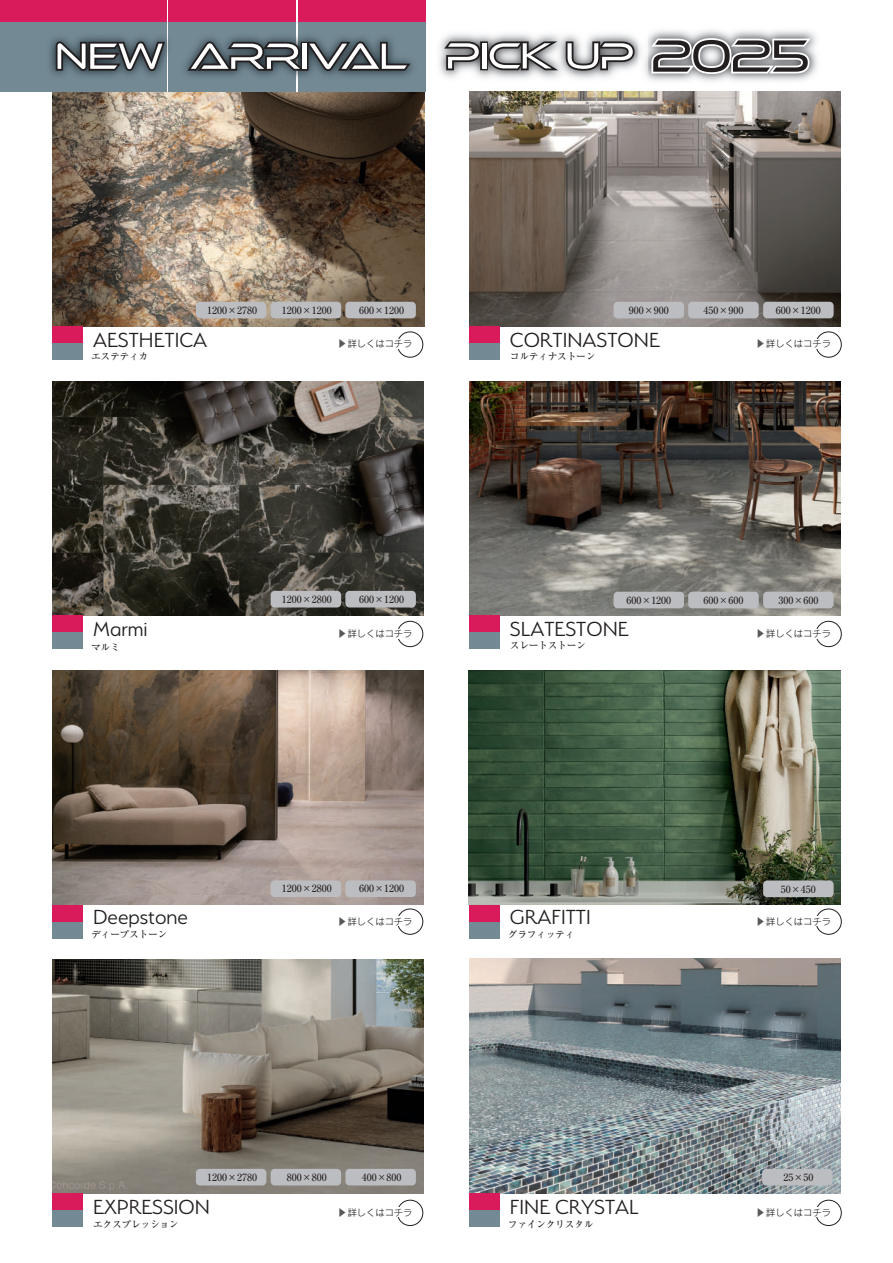
<style>
.page{position:relative;width:893px;height:1263px;background:#fff}
.page>*{position:absolute;margin:0;border:0;box-sizing:border-box;transform-origin:0 0}
.t1{font:300 22.8px "Serenity";color:#231f20}
.t2{font:500 10.05px "Ryumin Pro";color:#231f20}
.t3{font:500 10.05px "Ryumin Pro";letter-spacing:-.05em;color:#231f20}
.t4{font:9.3px "Rodin Pro M";color:#231f20}
.s1{color:#57585a}
</style>
<div class="page">
<img style="left:52px;top:92px;width:372px;height:234px">
<img style="left:469px;top:92px;width:372px;height:234px">
<img style="left:52px;top:381px;width:372px;height:235px">
<img style="left:469px;top:381px;width:372px;height:234px">
<img style="left:52px;top:670px;width:372px;height:235px">
<img style="left:468px;top:670px;width:373px;height:235px">
<img style="left:52px;top:960px;width:372px;height:234px">
<img style="left:469px;top:958px;width:372px;height:236px">
<div style="left:0;top:0;width:166px;height:22px;background:#d91a5b"></div>
<div style="left:0;top:22px;width:166px;height:70px;background:#738a95"></div>
<div style="left:169px;top:0;width:127px;height:22px;background:#d91a5b"></div>
<div style="left:169px;top:22px;width:127px;height:70px;background:#738a95"></div>
<div style="left:298px;top:0;width:127px;height:22px;background:#d91a5b"></div>
<div style="left:298px;top:22px;width:127px;height:70px;background:#738a95"></div>
<div style="left:52px;top:326px;width:31px;height:17px;background:#d91a5b"></div>
<div style="left:52px;top:343px;width:31px;height:17px;background:#738a95"></div>
<div style="left:52px;top:905px;width:31px;height:17px;background:#d91a5b"></div>
<div style="left:52px;top:922px;width:31px;height:17px;background:#738a95"></div>
<div style="left:52px;top:1193px;width:31px;height:17px;background:#d91a5b"></div>
<div style="left:52px;top:1210px;width:31px;height:17px;background:#738a95"></div>
<div style="left:52px;top:615px;width:31px;height:17px;background:#d91a5b"></div>
<div style="left:52px;top:632px;width:31px;height:17px;background:#738a95"></div>
<div style="left:469px;top:326px;width:31px;height:17px;background:#d91a5b"></div>
<div style="left:469px;top:343px;width:31px;height:17px;background:#738a95"></div>
<div style="left:469px;top:905px;width:31px;height:17px;background:#d91a5b"></div>
<div style="left:469px;top:922px;width:31px;height:17px;background:#738a95"></div>
<div style="left:469px;top:1193px;width:31px;height:17px;background:#d91a5b"></div>
<div style="left:469px;top:1210px;width:31px;height:17px;background:#738a95"></div>
<div style="left:469px;top:615px;width:31px;height:17px;background:#d91a5b"></div>
<div style="left:469px;top:632px;width:31px;height:17px;background:#738a95"></div>
<div style="left:397px;top:332px;width:26px;height:26px;border:1px solid #231f20;border-radius:50%"></div>
<div style="left:389px;top:339px;width:17px;height:10px;background:#fff"></div>
<div style="left:816px;top:332px;width:26px;height:26px;border:1px solid #231f20;border-radius:50%"></div>
<div style="left:807px;top:339px;width:17px;height:10px;background:#fff"></div>
<div style="left:397px;top:621px;width:26px;height:26px;border:1px solid #231f20;border-radius:50%"></div>
<div style="left:389px;top:629px;width:17px;height:9px;background:#fff"></div>
<div style="left:816px;top:621px;width:26px;height:26px;border:1px solid #231f20;border-radius:50%"></div>
<div style="left:807px;top:629px;width:17px;height:9px;background:#fff"></div>
<div style="left:397px;top:909px;width:26px;height:26px;border:1px solid #231f20;border-radius:50%"></div>
<div style="left:389px;top:916px;width:17px;height:10px;background:#fff"></div>
<div style="left:816px;top:909px;width:26px;height:26px;border:1px solid #231f20;border-radius:50%"></div>
<div style="left:807px;top:916px;width:17px;height:10px;background:#fff"></div>
<div style="left:397px;top:1200px;width:26px;height:26px;border:1px solid #231f20;border-radius:50%"></div>
<div style="left:389px;top:1207px;width:17px;height:10px;background:#fff"></div>
<div style="left:816px;top:1200px;width:26px;height:26px;border:1px solid #231f20;border-radius:50%"></div>
<div style="left:807px;top:1207px;width:17px;height:10px;background:#fff"></div>
<div style="left:345px;top:302px;width:71px;height:16px;background:#bcbdc0;border-radius:4px"></div>
<div style="left:271px;top:302px;width:70px;height:16px;background:#bcbdc0;border-radius:4px"></div>
<div style="left:196px;top:302px;width:70px;height:16px;background:#bcbdc0;border-radius:4px"></div>
<div style="left:345px;top:1169px;width:71px;height:16px;background:#bcbdc0;border-radius:4px"></div>
<div style="left:271px;top:1169px;width:70px;height:16px;background:#bcbdc0;border-radius:4px"></div>
<div style="left:196px;top:1169px;width:70px;height:16px;background:#bcbdc0;border-radius:4px"></div>
<div style="left:345px;top:880px;width:71px;height:17px;background:#bcbdc0;border-radius:4px"></div>
<div style="left:271px;top:880px;width:70px;height:17px;background:#bcbdc0;border-radius:4px"></div>
<div style="left:345px;top:591px;width:71px;height:16px;background:#bcbdc0;border-radius:4px"></div>
<div style="left:271px;top:591px;width:70px;height:16px;background:#bcbdc0;border-radius:4px"></div>
<div style="left:763px;top:302px;width:71px;height:16px;background:#bcbdc0;border-radius:4px"></div>
<div style="left:688px;top:302px;width:71px;height:16px;background:#bcbdc0;border-radius:4px"></div>
<div style="left:614px;top:302px;width:70px;height:16px;background:#bcbdc0;border-radius:4px"></div>
<div style="left:763px;top:592px;width:71px;height:16px;background:#bcbdc0;border-radius:4px"></div>
<div style="left:688px;top:592px;width:71px;height:16px;background:#bcbdc0;border-radius:4px"></div>
<div style="left:614px;top:592px;width:70px;height:16px;background:#bcbdc0;border-radius:4px"></div>
<div style="left:763px;top:880px;width:71px;height:17px;background:#bcbdc0;border-radius:4px"></div>
<div style="left:762px;top:1169px;width:71px;height:16px;background:#bcbdc0;border-radius:4px"></div>
<img style="left:49px;top:29px;width:589px;height:55px">
<img style="left:169px;top:29px;width:127px;height:55px">
<img style="left:298px;top:29px;width:127px;height:55px">
<svg style="left:56px;top:41px;width:109px;height:30px;background:#757a7e"></svg>
<svg style="left:187px;top:41px;width:224px;height:30px;background:#747b80"></svg>
<svg style="left:444px;top:41px;width:114px;height:29px"></svg>
<svg style="left:566px;top:41px;width:69px;height:30px"></svg>
<img style="left:638px;top:30px;width:180px;height:52px">
<svg style="left:651px;top:38px;width:160px;height:36px"></svg>
<p class="t2" style="left:207px;top:302px;width:51px">1200×2780</p>
<p class="t2" style="left:282px;top:302px;width:51px">1200×1200</p>
<p class="t2" style="left:359px;top:302px;width:46px">600×1200</p>
<p class="t2" style="left:629px;top:302px;width:41px">900×900</p>
<p class="t2" style="left:703px;top:302px;width:41px">450×900</p>
<p class="t2" style="left:776px;top:302px;width:46px">600×1200</p>
<h1 class="t1" style="left:93px;top:328px;width:116px">AESTHETICA</h1>
<p class="t2" style="left:91px;top:348px;width:59px">エステティカ</p>
<h1 class="t1" style="left:510px;top:328px;width:151px">CORTINASTONE</h1>
<p class="t3" style="left:510px;top:348px;width:87px">コルティナストーン</p>
<p class="t4" style="left:337px;top:338px;width:77px"><span class="s1">▶</span>詳しくはコチラ</p>
<p class="t4" style="left:756px;top:338px;width:77px"><span class="s1">▶</span>詳しくはコチラ</p>
<h1 class="t1" style="left:93px;top:617px;width:56px">Marmi</h1>
<p class="t2" style="left:91px;top:639px;width:30px">マルミ</p>
<h1 class="t1" style="left:93px;top:905px;width:96px">Deepstone</h1>
<p class="t3" style="left:91px;top:926px;width:78px">ディープストーン</p>
<p class="t2" style="left:282px;top:591px;width:51px">1200×2800</p>
<p class="t2" style="left:359px;top:591px;width:46px">600×1200</p>
<p class="t2" style="left:626px;top:592px;width:46px">600×1200</p>
<p class="t2" style="left:703px;top:592px;width:41px">600×600</p>
<p class="t2" style="left:778px;top:592px;width:41px">300×600</p>
<h1 class="t1" style="left:510px;top:617px;width:120px">SLATESTONE</h1>
<p class="t3" style="left:510px;top:638px;width:78px">スレートストーン</p>
<p class="t4" style="left:337px;top:627px;width:77px"><span class="s1">▶</span>詳しくはコチラ</p>
<p class="t4" style="left:756px;top:627px;width:77px"><span class="s1">▶</span>詳しくはコチラ</p>
<p class="t2" style="left:282px;top:881px;width:51px">1200×2800</p>
<p class="t2" style="left:359px;top:881px;width:46px">600×1200</p>
<p class="t2" style="left:781px;top:881px;width:36px">50×450</p>
<h1 class="t1" style="left:510px;top:905px;width:82px">GRAFITTI</h1>
<p class="t3" style="left:508px;top:926px;width:68px">グラフィッティ</p>
<p class="t4" style="left:337px;top:915px;width:77px"><span class="s1">▶</span>詳しくはコチラ</p>
<p class="t4" style="left:756px;top:915px;width:77px"><span class="s1">▶</span>詳しくはコチラ</p>
<p class="t2" style="left:207px;top:1169px;width:51px">1200×2780</p>
<p class="t2" style="left:287px;top:1169px;width:41px">800×800</p>
<p class="t2" style="left:362px;top:1169px;width:41px">400×800</p>
<p class="t2" style="left:783px;top:1169px;width:31px">25×50</p>
<h1 class="t1" style="left:93px;top:1195px;width:118px">EXPRESSION</h1>
<p class="t3" style="left:93px;top:1216px;width:87px">エクスプレッション</p>
<h1 class="t1" style="left:510px;top:1195px;width:131px">FINE CRYSTAL</h1>
<p class="t3" style="left:508px;top:1216px;width:87px">ファインクリスタル</p>
<p class="t4" style="left:337px;top:1206px;width:77px"><span class="s1">▶</span>詳しくはコチラ</p>
<p class="t4" style="left:756px;top:1206px;width:77px"><span class="s1">▶</span>詳しくはコチラ</p>
</div>
